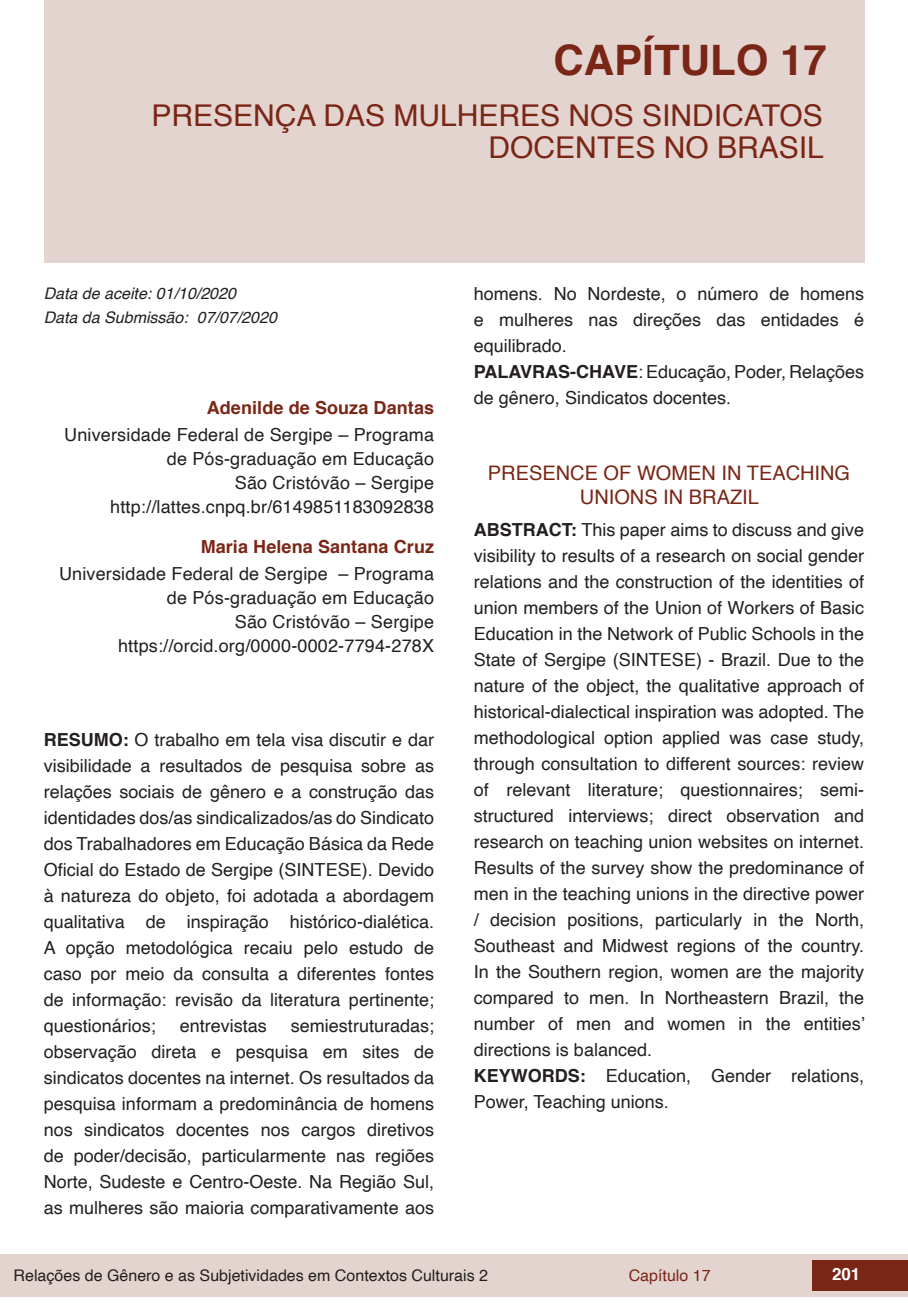
<style>
.page{position:relative;width:908px;height:1304px;background:#fff}
.page>*{position:absolute;margin:0;border:0;box-sizing:border-box;transform-origin:0 0}
.capítulos{font:700 42px "Helvetica";color:#7a2616}
.nome_artigos{font:30px/32px "Helvetica";color:#7a2616;text-align:right}
.título_Inglês{font:20px/24px "Helvetica";color:#7a2616;text-align:center}
.Resumos_e_PC_TXT{font:18px/26px "Helvetica";color:#231f20;text-align:justify}
.info_autores{font:18px/24px "Helvetica";letter-spacing:.01em;color:#231f20;text-align:right}
.nome_autores{font:700 18px "Helvetica";letter-spacing:.005em;color:#7a2616}
.t1{font:700 16.8px "Helvetica";color:#fff}
.t2{font:16px "Helvetica";color:#231f20}
.data{font:italic 16px "Helvetica";color:#231f20}
.t3{font:16px "Helvetica";color:#7a2616}
.s1{font-weight:700}
</style>
<div class="page">
<div style="left:0;top:1254px;width:906px;height:43px;background:#e4d4d0"></div>
<div style="left:812px;top:1261px;width:95px;height:30px;background:#7a2616"></div>
<div style="left:44px;top:0;width:819px;height:263px;background:#e4d4d0"></div>
<p class="capítulos" style="left:553px;top:26px;width:275px">CAPÍTULO 17</p>
<p class="nome_artigos" style="left:151px;top:101px;width:673px">PRESENÇA DAS MULHERES NOS SINDICATOS<br>DOCENTES NO BRASIL</p>
<p class="data" style="left:44px;top:280px;width:194px">Data de aceite: 01/10/2020</p>
<p class="data" style="left:44px;top:304px;width:235px">Data da Submissão: 07/07/2020</p>
<p class="nome_autores" style="left:207px;top:393px;width:229px">Adenilde de Souza Dantas</p>
<p class="info_autores" style="left:64px;top:423px;width:371px">Universidade Federal de Sergipe – Programa de Pós-graduação em Educação</p>
<p class="info_autores" style="left:235px;top:471px;width:201px">São Cristóvão – Sergipe</p>
<p class="info_autores" style="left:110px;top:495px;width:325px">http://lattes.cnpq.br/6149851183092838</p>
<p class="nome_autores" style="left:200px;top:532px;width:235px">Maria Helena Santana Cruz</p>
<p class="info_autores" style="left:59px;top:562px;width:376px">Universidade Federal de Sergipe – Programa de Pós-graduação em Educação</p>
<p class="info_autores" style="left:235px;top:610px;width:201px">São Cristóvão – Sergipe</p>
<p class="info_autores" style="left:118px;top:634px;width:317px">https://orcid.org/0000-0002-7794-278X</p>
<p class="Resumos_e_PC_TXT" style="left:44px;top:727px;width:392px"><span class="s1">RESUMO:</span> O trabalho em tela visa discutir e dar visibilidade a resultados de pesquisa sobre as relações sociais de gênero e a construção das identidades dos/as sindicalizados/as do Sindicato dos Trabalhadores em Educação Básica da Rede Oficial do Estado de Sergipe (SINTESE). Devido à natureza do objeto, foi adotada a abordagem qualitativa de inspiração histórico-dialética.<br>A opção metodológica recaiu pelo estudo de caso por meio da consulta a diferentes fontes de informação: revisão da literatura pertinente; questionários;</p>
<p class="Resumos_e_PC_TXT" style="left:44px;top:1013px;width:392px;text-indent:247px">semiestruturadas; observação direta e pesquisa em sites de sindicatos docentes na internet. Os resultados da pesquisa informam a predominância de homens nos sindicatos docentes nos cargos diretivos de poder/decisão, particularmente nas regiões Norte, Sudeste e Centro-Oeste. Na Região Sul, as mulheres são maioria comparativamente aos</p>
<p class="Resumos_e_PC_TXT" style="left:180px;top:1013px;width:89px">entrevistas</p>
<p class="Resumos_e_PC_TXT" style="left:473px;top:281px;width:392px">homens. No Nordeste, o número de homens e mulheres nas direções das entidades é equilibrado.</p>
<p class="Resumos_e_PC_TXT" style="left:473px;top:359px;width:392px"><span class="s1">PALAVRAS-CHAVE</span>: Educação, Poder, Relações de gênero, Sindicatos docentes.</p>
<p class="título_Inglês" style="left:487px;top:462px;width:363px">PRESENCE OF WOMEN IN TEACHING<br>UNIONS IN BRAZIL</p>
<p class="Resumos_e_PC_TXT" style="left:473px;top:517px;width:392px"><span class="s1">ABSTRACT:</span> This paper aims to discuss and give visibility to results of a research on social gender relations and the construction of the identities of union members of the Union of Workers of Basic Education in the Network of Public Schools in the State of Sergipe (SINTESE) - Brazil. Due to the nature of the object, the qualitative approach of historical-dialectical inspiration was adopted. The methodological option applied was case study, through consultation to different sources: review of relevant literature; questionnaires; semi&shy;structured interviews; direct observation and research on teaching union websites on internet.<br>Results of the survey show the predominance of men in the teaching unions in the directive power / decision positions, particularly in the North, Southeast and Midwest regions of the country.<br>In the Southern region, women are the majority compared to men. In Northeastern Brazil, the number of men and women in the entities’ directions is balanced.</p>
<p class="Resumos_e_PC_TXT" style="left:473px;top:1063px;width:392px"><span class="s1">KEYWORDS:</span> Education, Gender relations,<br>Power, Teaching unions.</p>
<p class="t2" style="left:14px;top:1263px;width:475px">Relações de Gênero e as Subjetividades em Contextos Culturais 2</p>
<p class="t3" style="left:628px;top:1263px;width:83px">Capítulo 17</p>
<p class="t1" style="left:831px;top:1261px;width:30px">201</p>
</div>
